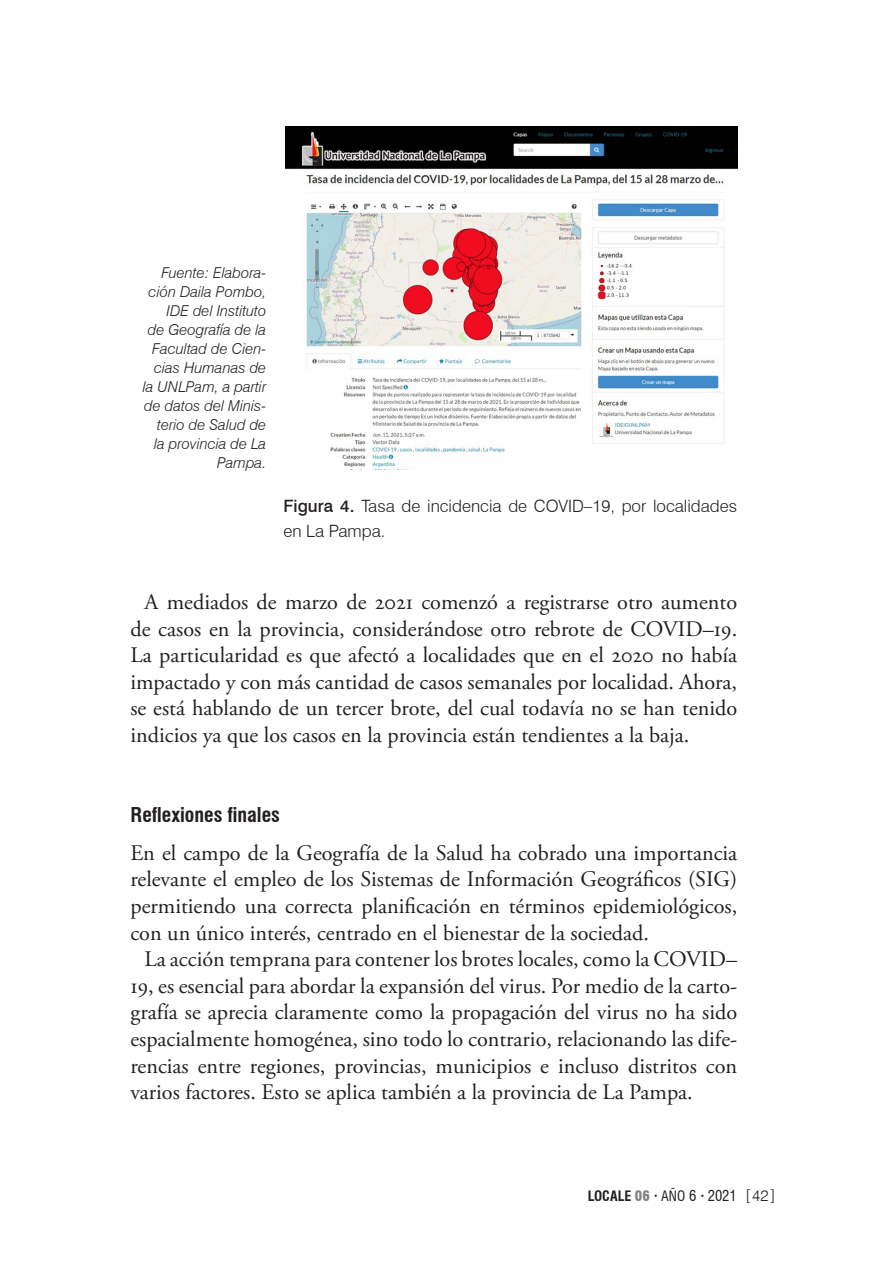
<style>
.page{position:relative;width:879px;height:1276px;background:#fff}
.page>*{position:absolute;margin:0;border:0;box-sizing:border-box;transform-origin:0 0}
.ORDINARIO{font:22.2px/26.6px "Adobe Garamond Pro";color:#231f20;text-align:justify}
.ORDINARIO_1RA_LINEA{font:22.2px/26.6px "Adobe Garamond Pro";color:#231f20;text-align:justify}
.SUBTI_1{font:700 condensed 20px "Swiss 721 BT";color:#231f20}
.LEYENDA_FIG_DER{font:300 17px/24.6px "Swiss 721 BT";color:#231f20}
.FUENTE_figuras_y_tab{font:italic 300 15px/19px "Swiss 721 BT";color:#231f20;text-align:right}
.t1{font:700 condensed 14px "Swiss 721 BT";color:#231f20}
.s1{font-weight:500}
.s2{font-weight:900;color:#808285}
.s3{font-weight:400}
.s4{font-weight:400;font-size:14.6px}
.s5{font-weight:300;font-stretch:normal;font-size:15px}
.s6{font-weight:300;font-stretch:normal;font-size:15.4px}
</style>
<div class="page">
<img style="left:285px;top:126px;width:452px;height:343px">
<p class="FUENTE_figuras_y_tab" style="left:143px;top:263px;width:125px">Fuente: Elabora&shy;ción Daila Pombo,<br>IDE del Instituto<br>de Geografía de la<br>Facultad de Cien&shy;cias Humanas de la UNLPam, a partir de datos del Minis&shy;terio de Salud de la provincia de La<br>Pampa.</p>
<p class="LEYENDA_FIG_DER" style="left:283px;top:494px;width:455px"><span class="s1">Figura 4.</span> Tasa de incidencia de COVID–19, por localidades en La Pampa.</p>
<p class="ORDINARIO" style="left:130px;top:589px;width:608px;text-indent:14px">A mediados de marzo de 2021 comenzó a registrarse otro aumento de casos en la provincia, considerándose otro rebrote de COVID–19.<br>La particularidad es que afectó a localidades que en el 2020 no había impactado y con más cantidad de casos semanales por localidad. Ahora, se está hablando de un tercer brote, del cual todavía no se han tenido indicios ya que los casos en la provincia están tendientes a la baja.</p>
<p class="SUBTI_1" style="left:130px;top:802px;width:151px">Reflexiones finales</p>
<p class="ORDINARIO_1RA_LINEA" style="left:130px;top:840px;width:608px">En el campo de la Geografía de la Salud ha cobrado una importancia relevante el empleo de los Sistemas de Información Geográficos (SIG) permitiendo una correcta planificación en términos epidemiológicos, con un único interés, centrado en el bienestar de la sociedad.</p>
<p class="ORDINARIO" style="left:130px;top:946px;width:608px;text-indent:14px">La acción temprana para contener los brotes locales, como la COVID– 19, es esencial para abordar la expansión del virus. Por medio de la carto&shy;grafía se aprecia claramente como la propagación del virus no ha sido espacialmente homogénea, sino todo lo contrario, relacionando las dife&shy;rencias entre regiones, provincias, municipios e incluso distritos con varios factores. Esto se aplica también a la provincia de La Pampa.</p>
<p class="t1" style="left:588px;top:1187px;width:189px">LOCALE <span class="s2">06</span> · <span class="s3">AÑO</span> <span class="s4">6</span> · <span class="s4">2021</span> <span class="s5">[</span><span class="s6">42</span><span class="s5">]</span></p>
</div>
